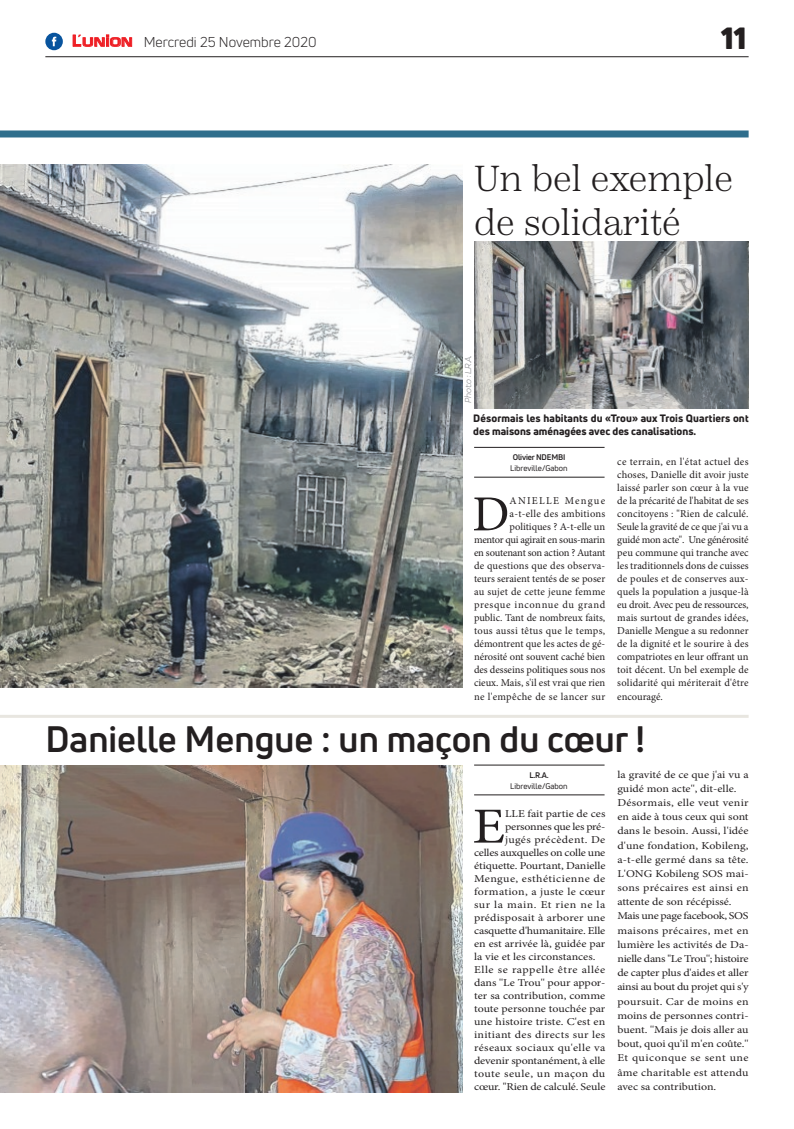
<style>
.page{position:relative;width:794px;height:1129px;background:#fff}
.page>*{position:absolute;margin:0;border:0;box-sizing:border-box;transform-origin:0 0}
.t1{font:50.5px "Minion Pro";color:#231f20;scale:1.14 1}
.t2{font:50.5px "Minion Pro";color:#231f20}
.t3{font:700 36px "Uni Neue";color:#231f20}
.t4{font:300 36px/43.2px "Scotch Text";color:#231f20}
.t5{font:900 30px "Uni Neue";color:#231f20}
.t6{font:14px "Uni Neue";color:#231f20}
.t7{font:10.5px/13px "Minion Pro";color:#231f20;text-align:right}
.t8{font:10.5px/14.2px "Minion Pro";color:#231f20;scale:1.14 1}
.t9{font:800 10.5px/12.6px "Uni Neue";color:#231f20}
.t10{font:10.5px "Minion Pro";letter-spacing:.025em;color:#231f20;scale:1.14 1}
.t11{font:10.5px "Minion Pro";letter-spacing:.035em;color:#231f20;scale:1.14 1}
.t12{font:10.5px "Minion Pro";letter-spacing:.03em;color:#231f20;scale:1.14 1}
.t13{font:10.5px "Minion Pro";letter-spacing:-.02em;color:#231f20;scale:1.14 1}
.t14{font:10.5px "Minion Pro";letter-spacing:.045em;color:#231f20;scale:1.14 1}
.t15{font:10.5px "Minion Pro";letter-spacing:.04em;color:#231f20;scale:1.14 1}
.t16{font:10.5px "Minion Pro";letter-spacing:-.025em;color:#231f20;scale:1.14 1}
.t17{font:italic 9px "Praktika";color:#818386}
.t18{font:8px "Uni Neue";color:#231f20}
.t19{font:700 8px "Uni Neue";letter-spacing:-.02em;color:#231f20}
.s1{font-family:"Eurostile";font-weight:600;font-size:15px;color:#ee1d23}
.s2{font-family:"Eurostile";font-weight:600;font-size:11.4px;color:#ee1d23}
</style>
<div class="page">
<hr style="left:45px;top:56px;width:703px;height:1px;background:#231f20">
<div style="left:0;top:130px;width:748px;height:7px;background:#2f6e8c"></div>
<svg style="left:72px;top:34px;width:60px;height:13px"></svg>
<div style="left:45px;top:33px;width:18px;height:17px;background:#08549e;border-radius:50%"></div>
<svg style="left:52px;top:37px;width:4px;height:9px"></svg>
<hr style="left:474px;top:794px;width:130px;height:1px;background:#231f20">
<hr style="left:474px;top:764px;width:130px;height:1px;background:#231f20">
<img style="left:0;top:765px;width:463px;height:326px">
<hr style="left:0;top:714px;width:748px;height:3px;background:#e8e6e0">
<hr style="left:474px;top:476px;width:130px;height:1px;background:#231f20">
<hr style="left:474px;top:447px;width:130px;height:1px;background:#231f20">
<img style="left:474px;top:241px;width:274px;height:167px">
<img style="left:0;top:164px;width:463px;height:523px">
<h3 class="t6" style="left:72px;top:33px;width:246px"><span class="s1">L</span><span class="s2">UNION</span> Mercredi 25 Novembre 2020</h3>
<h3 class="t5" style="left:721px;top:17px;width:27px">11</h3>
<h2 class="t4" style="left:474px;top:157px;width:260px">Un bel exemple de solidarité</h2>
<p class="t17" style="left:462px;top:403px;width:49px;rotate:-90deg">Photo : L.R.A.</p>
<p class="t9" style="left:473px;top:412px;width:277px">Désormais les habitants du «Trou» aux Trois Quartiers ont des maisons aménagées avec des canalisations.</p>
<p class="t19" style="left:513px;top:452px;width:54px">Olivier NDEMBI</p>
<p class="t18" style="left:510px;top:463px;width:59px">Libreville/Gabon</p>
<p class="t7" style="left:474px;top:494px;width:133px">ANIELLE Mengue<br>a-t-elle des ambitions politiques ? A-t-elle un<br>mentor qui agirait en sous-marin en soutenant son action ? Autant de questions que des observa&shy;teurs seraient tentés de se poser au sujet de cette jeune femme presque inconnue du grand public. Tant de nombreux faits, tous aussi têtus que le temps, démontrent que les actes de gé&shy;nérosité ont souvent caché bien des desseins politiques sous nos cieux. Mais, s'il est vrai que rien ne l'empêche de se lancer sur</p>
<h1 class="t2" style="left:472px;top:480px;width:39px">D</h1>
<p class="t7" style="left:617px;top:455px;width:133px;text-align:justify">ce terrain, en l'état actuel des choses, Danielle dit avoir juste laissé parler son cœur à la vue de la précarité de l'habitat de ses concitoyens : "Rien de calculé.<br>Seule la gravité de ce que j'ai vu a guidé mon acte". Une générosité peu commune qui tranche avec les traditionnels dons de cuisses de poules et de conserves aux&shy;quels la population a jusque-là eu droit. Avec peu de ressources, mais surtout de grandes idées, Danielle Mengue a su redonner de la dignité et le sourire à des compatriotes en leur offrant un toit décent. Un bel exemple de solidarité qui mériterait d'être encouragé.</p>
<h2 class="t3" style="left:45px;top:716px;width:601px">Danielle Mengue : un maçon du cœur !</h2>
<p class="t19" style="left:529px;top:770px;width:21px">L.R.A.</p>
<p class="t18" style="left:510px;top:780px;width:59px">Libreville/Gabon</p>
<p class="t8" style="left:617px;top:767px;width:117px">la gravité de ce que j'ai vu a guidé mon acte'', dit-elle.<br>Désormais, elle veut venir en aide à tous ceux qui sont dans le besoin. Aussi, l'idée d'une fondation, Kobileng, a-t-elle germé dans sa tête.<br>L'ONG Kobileng SOS mai&shy;sons précaires est ainsi en attente de son récépissé.<br>Mais une page facebook, SOS maisons précaires, met en lumière les activités de Da&shy;nielle dans ''Le Trou''; histoire de capter plus d'aides et aller ainsi au bout du projet qui s'y poursuit. Car de moins en moins de personnes contri&shy;buent. ''Mais je dois aller au bout, quoi qu'il m'en coûte.''<br>Et quiconque se sent une âme charitable est attendu avec sa contribution.</p>
<h1 class="t1" style="left:472px;top:792px;width:30px">E</h1>
<p class="t8" style="left:505px;top:806px;width:89px">LLE fait partie de ces</p>
<p class="t16" style="left:505px;top:819px;width:89px">personnes que les pré-</p>
<p class="t12" style="left:505px;top:832px;width:89px">jugés précèdent. De</p>
<p class="t13" style="left:474px;top:845px;width:117px">celles auxquelles on colle une</p>
<p class="t8" style="left:474px;top:858px;width:117px">étiquette. Pourtant, Danielle</p>
<p class="t11" style="left:474px;top:871px;width:117px">Mengue, esthéticienne de</p>
<p class="t10" style="left:474px;top:884px;width:117px">formation, a juste le cœur</p>
<p class="t15" style="left:474px;top:897px;width:117px">sur la main. Et rien ne la</p>
<p class="t8" style="left:474px;top:910px;width:117px">prédisposait à arborer une</p>
<p class="t8" style="left:474px;top:923px;width:117px">casquette d'humanitaire. Elle</p>
<p class="t8" style="left:474px;top:936px;width:117px">en est arrivée là, guidée par</p>
<p class="t8" style="left:474px;top:949px;width:108px">la vie et les circonstances.</p>
<p class="t14" style="left:474px;top:962px;width:117px">Elle se rappelle être allée</p>
<p class="t8" style="left:474px;top:975px;width:117px">dans ''Le Trou'' pour appor-</p>
<p class="t8" style="left:474px;top:988px;width:117px">ter sa contribution, comme</p>
<p class="t8" style="left:474px;top:1001px;width:117px">toute personne touchée par</p>
<p class="t8" style="left:474px;top:1014px;width:117px">une histoire triste. C'est en</p>
<p class="t10" style="left:474px;top:1027px;width:117px">initiant des directs sur les</p>
<p class="t12" style="left:474px;top:1040px;width:117px">réseaux sociaux qu'elle va</p>
<p class="t8" style="left:474px;top:1053px;width:117px">devenir spontanément, à elle</p>
<p class="t11" style="left:474px;top:1066px;width:117px">toute seule, un maçon du</p>
<p class="t8" style="left:474px;top:1079px;width:117px">cœur. ''Rien de calculé. Seule</p>
</div>
